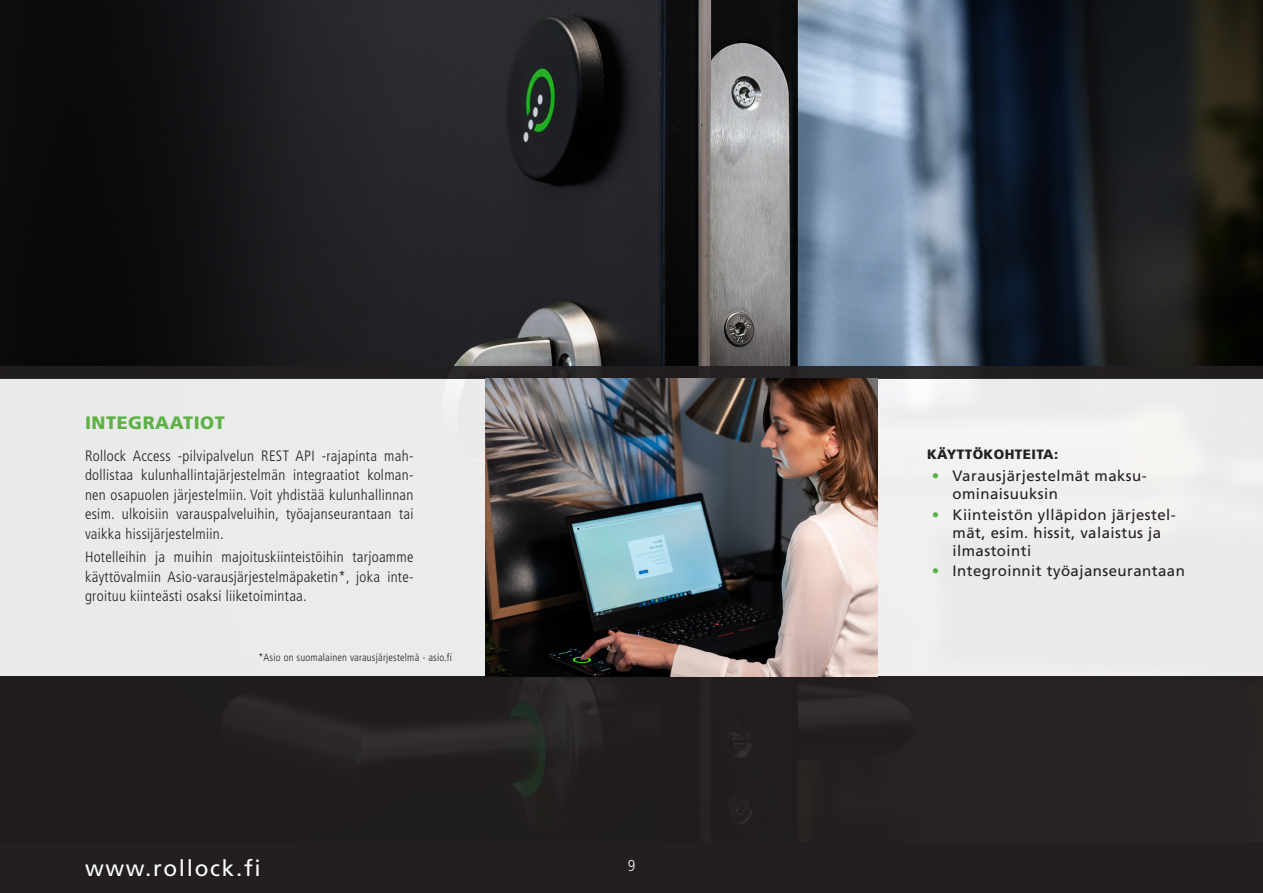
<style>
.page{position:relative;width:1263px;height:893px;background:#fff}
.page>*{position:absolute;margin:0;border:0;box-sizing:border-box;transform-origin:0 0}
.t1{font:22.5px "Frutiger LT Std";letter-spacing:.075em;color:#fff}
.luetteloOTS{font:900 18px "Frutiger LT Std";letter-spacing:.03em;color:#5db246}
.t2{font:300 condensed 15.75px "Frutiger LT Std";color:#eeeeef}
.Leipis{font:300 condensed 15px/19.5px "Frutiger LT Std";letter-spacing:.02em;color:#231f20;text-align:justify}
.pienet_pallerot{font:15px/18px "Frutiger LT Std";letter-spacing:.03em;color:#231f20}
.käyttökohde{font:900 13.5px "Frutiger LT Std";letter-spacing:.03em;color:#231f20}
.Leipis-2{font:300 condensed 10.5px "Frutiger LT Std";letter-spacing:.02em;color:#231f20}
.s1{color:#5db246}
</style>
<div class="page">
<img style="left:0;top:0;width:1263px;height:366px">
<div style="left:0;top:378px;width:1263px;height:298px;background:#ebebeb"></div>
<div style="left:0;top:676px;width:1263px;height:183px;background:#231f20"></div>
<div style="left:0;top:366px;width:1263px;height:12px;background:#231f20"></div>
<img style="left:486px;top:378px;width:391px;height:298px">
<div style="left:0;top:842px;width:1263px;height:51px;background:#231f20"></div>
<p class="luetteloOTS" style="left:85px;top:412px;width:141px">INTEGRAATIOT</p>
<p class="Leipis" style="left:85px;top:446px;width:330px">Rollock Access -pilvipalvelun REST API -rajapinta mah&shy;dollistaa kulunhallintajärjestelmän integraatiot kolman&shy;nen osapuolen järjestelmiin. Voit yhdistää kulunhallinnan esim. ulkoisiin varauspalveluihin, työajanseurantaan tai vaikka hissijärjestelmiin.</p>
<p class="Leipis" style="left:85px;top:548px;width:330px">Hotelleihin ja muihin majoituskiinteistöihin tarjoamme käyttövalmiin Asio-varausjärjestelmäpaketin*, joka inte&shy;groituu kiinteästi osaksi liiketoimintaa.</p>
<p class="Leipis-2" style="left:258px;top:651px;width:195px">*Asio on suomalainen varausjärjestelmä - asio.fi</p>
<h1 class="t1" style="left:85px;top:855px;width:177px">www.rollock.fi</h1>
<p class="t2" style="left:628px;top:856px;width:9px">9</p>
<p class="käyttökohde" style="left:927px;top:446px;width:133px">KÄYTTÖKOHTEITA:</p>
<p class="pienet_pallerot" style="left:952px;top:467px;width:196px;text-indent:-21px"><span class="s1">•</span> Varausjärjestelmät maksu&shy;ominaisuuksin</p>
<p class="pienet_pallerot" style="left:952px;top:505px;width:225px;text-indent:-21px"><span class="s1">•</span> Kiinteistön ylläpidon järjestel&shy;mät, esim. hissit, valaistus ja ilmastointi</p>
<p class="pienet_pallerot" style="left:932px;top:561px;width:255px"><span class="s1">•</span> Integroinnit työajanseurantaan</p>
</div>
